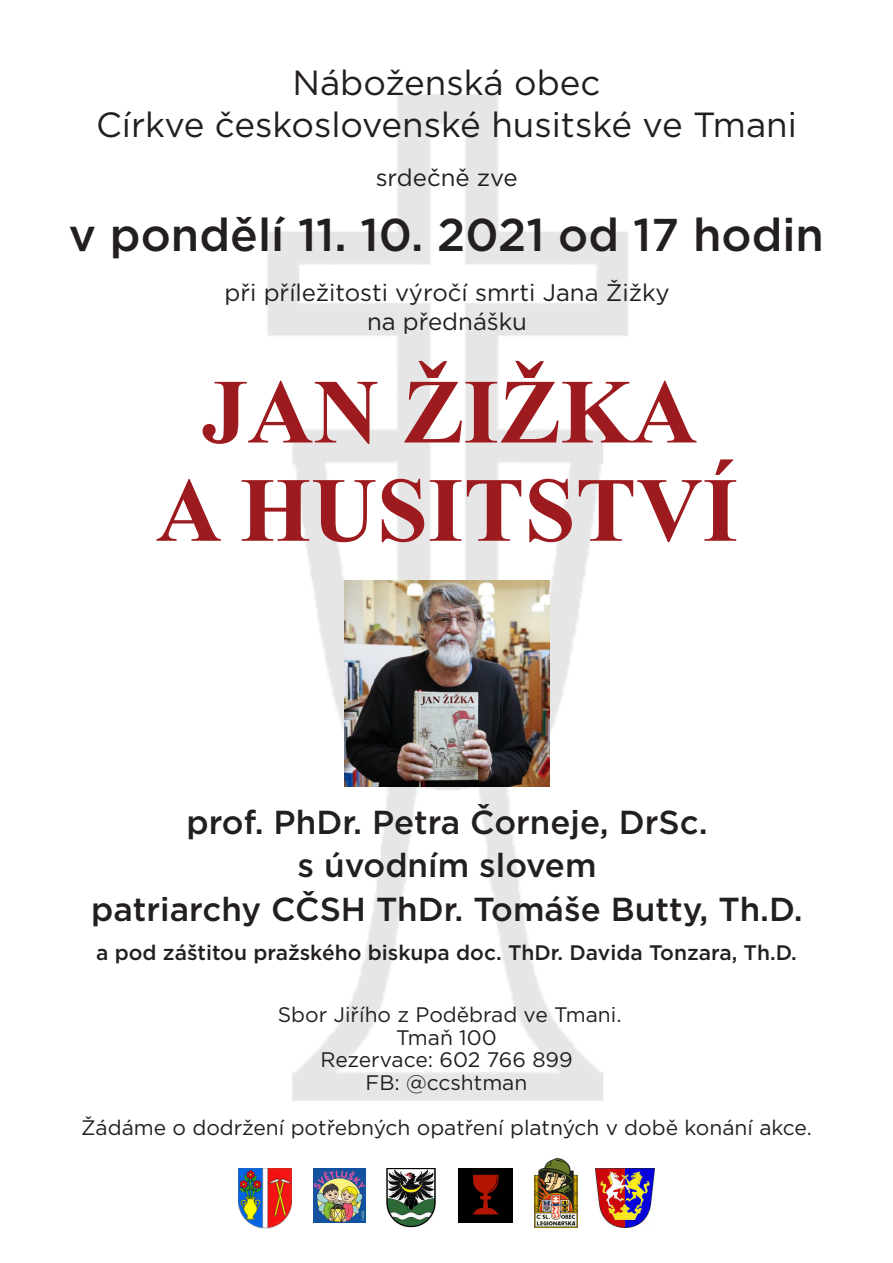
<style>
.page{position:relative;width:893px;height:1263px;background:#fff}
.page>*{position:absolute;margin:0;border:0;box-sizing:border-box;transform-origin:0 0}
.t1{font:700 91.5px/98.2px "Times New Roman";color:#9d1b1e;text-align:center}
.t2{font:500 45.9px "Gotham";color:#231f20}
.t3{font:34.95px/41.8px "Gotham";color:#231f20;text-align:center}
.t4{font:500 33.15px/43.5px "Gotham";color:#231f20;text-align:center}
.t5{font:24px/28.8px "Gotham";color:#231f20;text-align:center}
.t6{font:21px/22.5px "Gotham";color:#231f20;text-align:center}
.t7{font:500 21px "Gotham";color:#231f20}
</style>
<div class="page">
<img style="left:267px;top:94px;width:362px;height:1007px">
<img style="left:596px;top:1168px;width:58px;height:59px">
<img style="left:386px;top:1168px;width:50px;height:60px">
<img style="left:314px;top:1168px;width:52px;height:55px">
<img style="left:535px;top:1159px;width:42px;height:68px">
<img style="left:458px;top:1168px;width:54px;height:55px">
<img style="left:239px;top:1168px;width:53px;height:61px">
<img style="left:344px;top:581px;width:206px;height:205px">
<h3 class="t3" style="left:96px;top:61px;width:702px">Náboženská obec<br>Církve československé husitské ve Tmani</h3>
<p class="t5" style="left:376px;top:163px;width:144px">srdečně zve</p>
<h2 class="t2" style="left:69px;top:205px;width:757px">v pondělí 11. 10. 2021 od 17 hodin</h2>
<p class="t5" style="left:224px;top:278px;width:447px">při příležitosti výročí smrti Jana Žižky na přednášku</p>
<h1 class="t1" style="left:156px;top:360px;width:584px">JAN ŽIŽKA<br>A HUSITSTVÍ</h1>
<h3 class="t4" style="left:91px;top:800px;width:713px">prof. PhDr. Petra Čorneje, DrSc.<br>s úvodním slovem<br>patriarchy CČSH ThDr. Tomáše Butty, Th.D.</h3>
<p class="t7" style="left:96px;top:939px;width:702px">a pod záštitou pražského biskupa doc. ThDr. Davida Tonzara, Th.D.</p>
<p class="t6" style="left:278px;top:1003px;width:345px">Sbor Jiřího z Poděbrad ve Tmani.<br>Tmaň 100<br>Rezervace: 602 766 899<br>FB: @ccshtman</p>
<p class="t6" style="left:81px;top:1115px;width:732px">Žádáme o dodržení potřebných opatření platných v době konání akce.</p>
</div>
